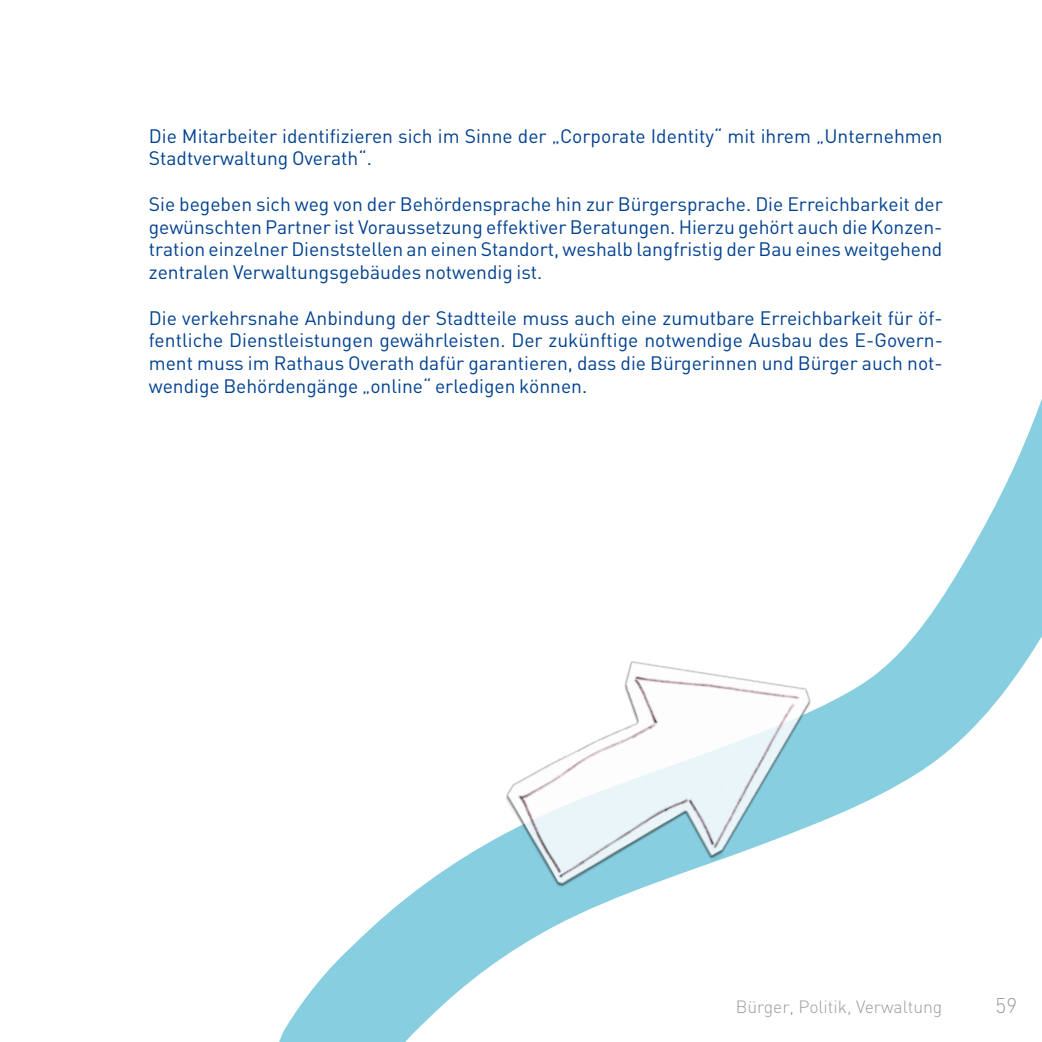
<style>
.page{position:relative;width:1042px;height:1042px;background:#fff}
.page>*{position:absolute;margin:0;border:0;box-sizing:border-box;transform-origin:0 0}
.t1{font:300 21px "DIN";color:#9c9d9f}
.t2{font:19.25px/22.8px "DIN";color:#004190;text-align:justify}
.t3{font:300 17.5px "DIN";color:#9c9d9f}
</style>
<div class="page">
<svg style="left:279px;top:399px;width:763px;height:643px"></svg>
<img style="left:476px;top:592px;width:383px;height:343px">
<p class="t2" style="left:149px;top:124px;width:795px">Die Mitarbeiter identifizieren sich im Sinne der „Corporate Identity“ mit ihrem „Unternehmen<br>Stadtverwaltung Overath“.</p>
<p class="t2" style="left:149px;top:192px;width:795px">Sie begeben sich weg von der Behördensprache hin zur Bürgersprache. Die Erreichbarkeit der gewünschten Partner ist Voraussetzung effektiver Beratungen. Hierzu gehört auch die Konzen&shy;tration einzelner Dienststellen an einen Standort, weshalb langfristig der Bau eines weitgehend zentralen Verwaltungsgebäudes notwendig ist.</p>
<p class="t2" style="left:149px;top:306px;width:795px">Die verkehrsnahe Anbindung der Stadtteile muss auch eine zumutbare Erreichbarkeit für öf&shy;fentliche Dienstleistungen gewährleisten. Der zukünftige notwendige Ausbau des E-Govern&shy;ment muss im Rathaus Overath dafür garantieren, dass die Bürgerinnen und Bürger auch not&shy;wendige Behördengänge „online“ erledigen können.</p>
<p class="t3" style="left:735px;top:995px;width:208px">Bürger, Politik, Verwaltung</p>
<p class="t1" style="left:995px;top:992px;width:23px">59</p>
</div>
